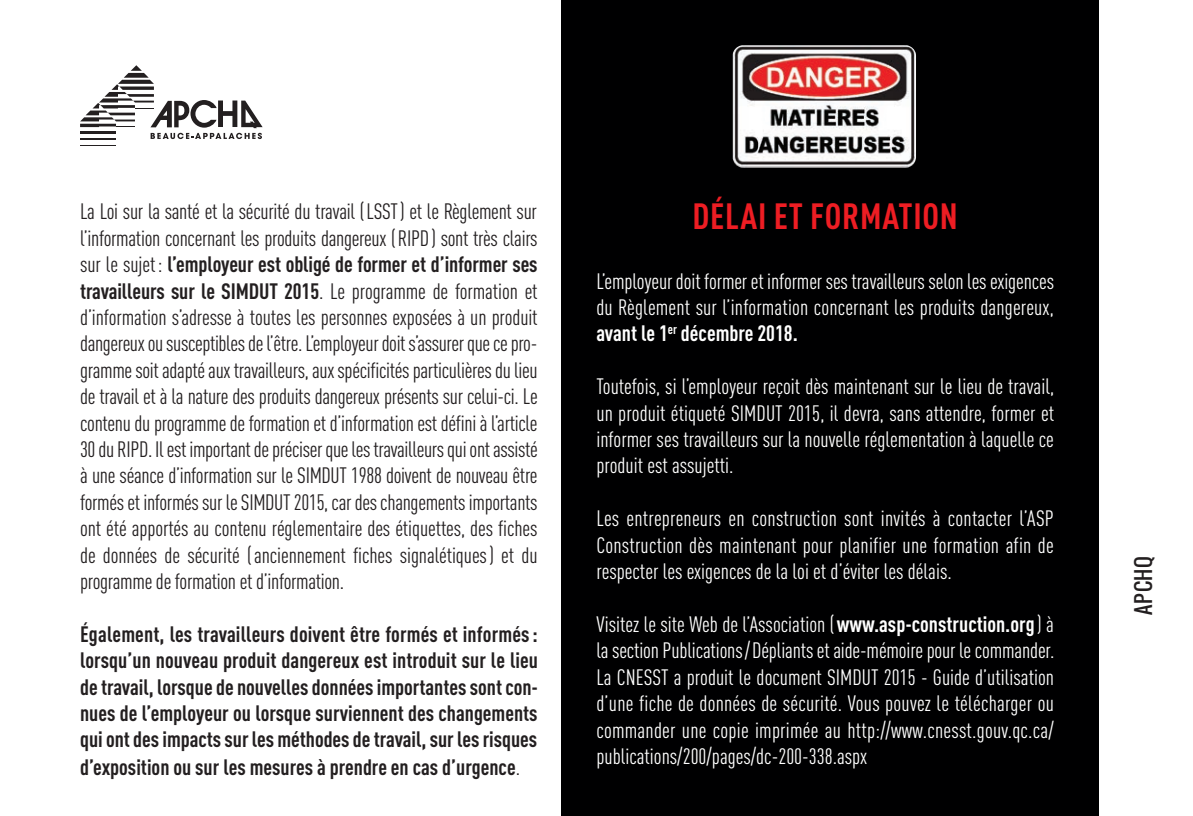
<style>
.page{position:relative;width:1193px;height:816px;background:#fff}
.page>*{position:absolute;margin:0;border:0;box-sizing:border-box;transform-origin:0 0}
.t1{font:700 condensed 36px "DIN Pro";letter-spacing:.02em;color:#ee1d23}
.t2{font:condensed 22px/26.4px "DIN Pro";letter-spacing:-.015em;color:#231f20;text-align:justify}
.t3{font:condensed 22px/26.4px "DIN Pro";color:#fff;text-align:justify}
.t4{font:700 condensed 22px/26.6px "DIN Pro";color:#231f20;text-align:justify}
.t5{font:20px "Oswald";letter-spacing:.035em;color:#231f20}
.s1{font-weight:700}
.s2{font-weight:400}
</style>
<div class="page">
<div style="left:561px;top:0;width:537px;height:816px;background:#000001"></div>
<img style="left:733px;top:45px;width:183px;height:123px">
<hr style="left:80px;top:145px;width:36px;height:1px;background:#231f20">
<svg style="left:80px;top:65px;width:183px;height:74px"></svg>
<p class="t2" style="left:80px;top:200px;width:459px">La Loi sur la santé et la sécurité du travail (LSST) et le Règlement sur l’information concernant les produits dangereux (RIPD) sont très clairs sur le sujet: <span class="s1">l’employeur est obligé de former et d’informer ses travailleurs sur le SIMDUT 2015</span>. Le programme de formation et d’information s’adresse à toutes les personnes exposées à un produit dangereux ou susceptibles de l’être. L’employeur doit s’assurer que ce pro&shy;gramme soit adapté aux travailleurs, aux spécificités particulières du lieu de travail et à la nature des produits dangereux présents sur celui-ci. Le contenu du programme de formation et d’information est défini à l’article 30 du RIPD. Il est important de préciser que les travailleurs qui ont assisté à une séance d’information sur le SIMDUT 1988 doivent de nouveau être formés et informés sur le SIMDUT 2015, car des changements importants ont été apportés au contenu réglementaire des étiquettes, des fiches de données de sécurité (anciennement fiches signalétiques) et du programme de formation et d’information.</p>
<p class="t4" style="left:80px;top:623px;width:459px">Également, les travailleurs doivent être formés et informés: lorsqu’un nouveau produit dangereux est introduit sur le lieu de travail, lorsque de nouvelles données importantes sont con&shy;nues de l’employeur ou lorsque surviennent des changements qui ont des impacts sur les méthodes de travail, sur les risques d’exposition ou sur les mesures à prendre en cas d’urgence<span class="s2">.</span></p>
<h1 class="t1" style="left:692px;top:203px;width:267px">DÉLAI ET FORMATION</h1>
<p class="t3" style="left:596px;top:270px;width:459px">L’employeur doit former et informer ses travailleurs selon les exigences du Règlement sur l’information concernant les produits dangereux, <span class="s1">avant le 1</span><sup>er</sup> <span class="s1">décembre 2018.</span></p>
<p class="t3" style="left:596px;top:375px;width:459px">Toutefois, si l’employeur reçoit dès maintenant sur le lieu de travail, un produit étiqueté SIMDUT 2015, il devra, sans attendre, former et informer ses travailleurs sur la nouvelle réglementation à laquelle ce produit est assujetti.</p>
<p class="t3" style="left:596px;top:507px;width:459px">Les entrepreneurs en construction sont invités à contacter l’ASP Construction dès maintenant pour planifier une formation afin de respecter les exigences de la loi et d’éviter les délais.</p>
<p class="t3" style="left:596px;top:613px;width:459px">Visitez le site Web de l’Association (<span class="s1">www.asp-construction.org</span>) à la section Publications/Dépliants et aide-mémoire pour le commander.<br>La CNESST a produit le document SIMDUT 2015 - Guide d’utilisation d’une fiche de données de sécurité. Vous pouvez le télécharger ou commander une copie imprimée au http://www.cnesst.gouv.qc.ca/ publications/200/pages/dc-200-338.aspx</p>
<p class="t5" style="left:1133px;top:615px;width:60px;rotate:-90deg">APCHQ</p>
</div>
